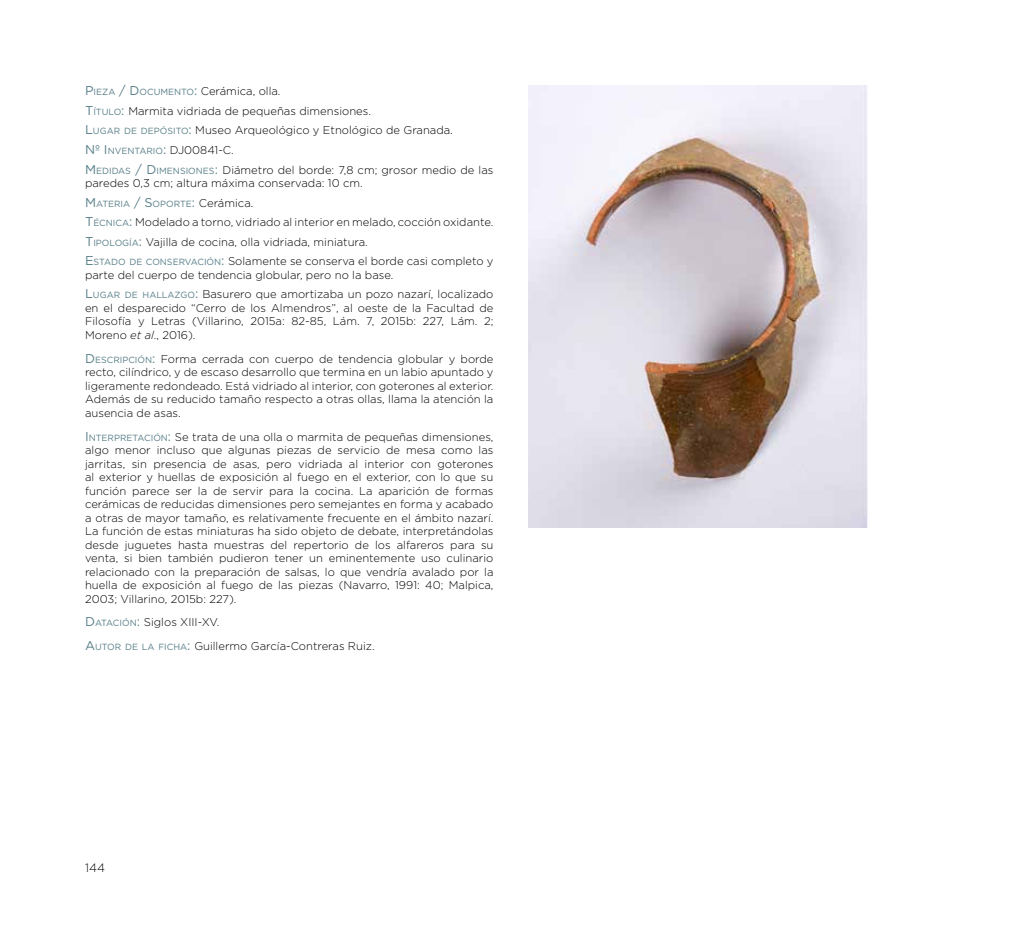
<style>
.page{position:relative;width:1021px;height:936px;background:#fff}
.page>*{position:absolute;margin:0;border:0;box-sizing:border-box;transform-origin:0 0}
.t1{font:300 12px "Gotham";color:#000}
.t2{font:300 11.25px/13.5px "Gotham";color:#000}
.t3{font:8.85px "Gotham";color:#577e88}
.s1{font-weight:400;font-size:12.75px;color:#577e88}
.s2{font-weight:400;font-size:8.85px;color:#577e88}
.s3{font-size:12.75px}
.s4{font-weight:300;font-size:11.25px;color:#000}
.s5{font-style:italic}
</style>
<div class="page">
<img style="left:528px;top:85px;width:339px;height:442px">
<p class="t2" style="left:85px;top:81px;width:410px;line-height:19.5px"><span class="s1">P</span><span class="s2">IEZA</span> <span class="s1">/ D</span><span class="s2">OCUMENTO</span><span class="s1">:</span> Cerámica, olla.<br><span class="s1">T</span><span class="s2">ÍTULO</span><span class="s1">:</span> Marmita vidriada de pequeñas dimensiones.<br><span class="s1">L</span><span class="s2">UGAR DE DEPÓSITO</span><span class="s1">:</span> Museo Arqueológico y Etnológico de Granada.<br><span class="s1">Nº I</span> <span class="s2">NVENTARIO</span><span class="s1">:</span> DJ00841-C.<br><span class="s1">M</span> <span class="s2">EDIDAS</span> <span class="s1">/ D</span><span class="s2">IMENSIONES</span><span class="s1">:</span> Diámetro del borde: 7,8 cm; grosor medio de las</p>
<p class="t2" style="left:85px;top:176px;width:279px">paredes 0,3 cm; altura máxima conservada: 10 cm.</p>
<p class="t3" style="left:85px;top:198px;width:170px"><span class="s3">M</span>ATERIA <span class="s3">/ S</span>OPORTE<span class="s3">:</span> <span class="s4">Cerámica.</span></p>
<p class="t2" style="left:85px;top:212px;width:410px;line-height:19.5px"><span class="s1">T</span><span class="s2">ÉCNICA</span><span class="s1">:</span> Modelado a torno, vidriado al interior en melado, cocción oxidante.<br><span class="s1">T</span><span class="s2">IPOLOGÍA</span><span class="s1">:</span> Vajilla de cocina, olla vidriada, miniatura.<br><span class="s1">E</span><span class="s2">STADO DE CONSERVACIÓN</span><span class="s1">:</span> Solamente se conserva el borde casi completo y</p>
<p class="t2" style="left:85px;top:265px;width:410px;line-height:19.5px">parte del cuerpo de tendencia globular, pero no la base.<br><span class="s1">L</span><span class="s2">UGAR DE HALLAZGO</span><span class="s1">:</span> Basurero que amortizaba un pozo nazarí, localizado</p>
<p class="t2" style="left:85px;top:301px;width:410px;text-align:justify">en el desparecido “Cerro de los Almendros”, al oeste de la Facultad de Filosofía y Letras (Villarino, 2015a: 82-85, Lám. 7, 2015b: 227, Lám. 2; Moreno <span class="s5">et al</span>., 2016).</p>
<p class="t2" style="left:85px;top:351px;width:410px;text-align:justify"><span class="s1">D</span><span class="s2">ESCRIPCIÓN</span><span class="s1">:</span> Forma cerrada con cuerpo de tendencia globular y borde recto, cilíndrico, y de escaso desarrollo que termina en un labio apuntado y ligeramente redondeado. Está vidriado al interior, con goterones al exterior.<br>Además de su reducido tamaño respecto a otras ollas, llama la atención la ausencia de asas.</p>
<p class="t2" style="left:85px;top:429px;width:410px;text-align:justify"><span class="s1">I</span> <span class="s2">NTERPRETACIÓN</span><span class="s1">:</span> Se trata de una olla o marmita de pequeñas dimensiones, algo menor incluso que algunas piezas de servicio de mesa como las jarritas, sin presencia de asas, pero vidriada al interior con goterones al exterior y huellas de exposición al fuego en el exterior, con lo que su función parece ser la de servir para la cocina. La aparición de formas cerámicas de reducidas dimensiones pero semejantes en forma y acabado a otras de mayor tamaño, es relativamente frecuente en el ámbito nazarí.<br>La función de estas miniaturas ha sido objeto de debate, interpretándolas desde juguetes hasta muestras del repertorio de los alfareros para su venta, si bien también pudieron tener un eminentemente uso culinario relacionado con la preparación de salsas, lo que vendría avalado por la huella de exposición al fuego de las piezas (Navarro, 1991: 40; Malpica, 2003; Villarino, 2015b: 227).</p>
<p class="t2" style="left:85px;top:610px;width:291px;line-height:23.9px"><span class="s1">D</span><span class="s2">ATACIÓN</span><span class="s1">:</span> Siglos XIII-XV.<br><span class="s1">A</span><span class="s2">UTOR DE LA FICHA</span><span class="s1">:</span> Guillermo García-Contreras Ruiz.</p>
<p class="t1" style="left:85px;top:860px;width:21px">144</p>
</div>
